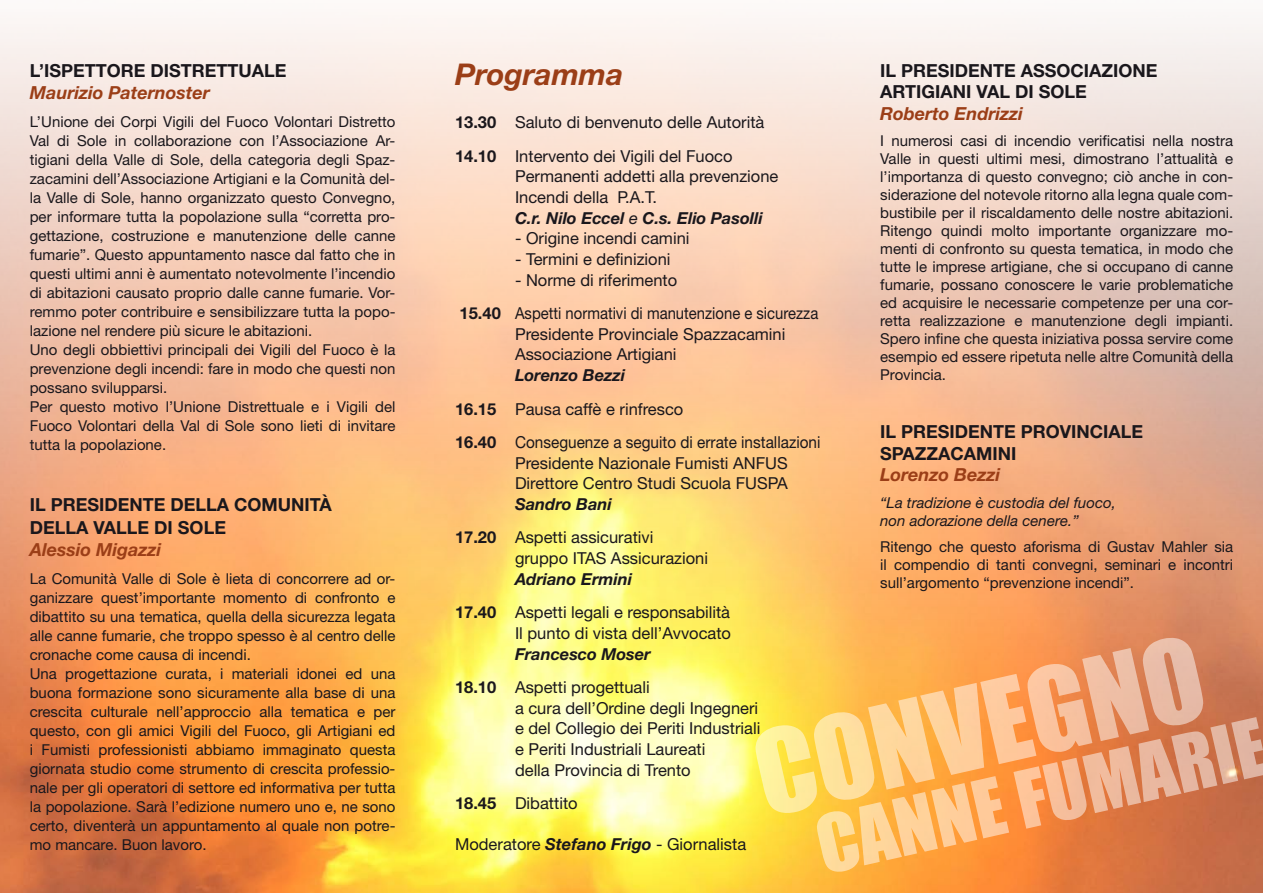
<style>
.page{position:relative;width:1263px;height:893px;background:#fff}
.page>*{position:absolute;margin:0;border:0;box-sizing:border-box;transform-origin:0 0}
.t1{font:italic 700 30px "Helvetica Neue LT Std";color:#9b3e17}
.t2{font:700 18px/22.6px "Helvetica Neue LT Std";color:#1a171c}
.t3{font:italic 700 18px "Helvetica Neue LT Std";color:#9b3e17}
.t4{font:16.5px/33.5px "Helvetica Neue LT Std";color:#1a171c}
.t5{font:15px/19px "Helvetica Neue LT Std";color:#1a171c}
.t6{font:italic 15px/18px "Helvetica Neue LT Std";color:#1a171c}
.s1{font-weight:700}
.s2{font-weight:700;font-style:italic}
.s3{font-style:italic}
</style>
<div class="page">
<img style="left:0;top:15px;width:1263px;height:878px">
<svg style="left:817px;top:717px;width:446px;height:155px;background:#e59258"></svg>
<svg style="left:755px;top:638px;width:448px;height:175px;background:#f6b871"></svg>
<p class="t2" style="left:30px;top:58px;width:258px">L’ISPETTORE DISTRETTUALE</p>
<p class="t3" style="left:30px;top:82px;width:181px">Maurizio Paternoster</p>
<p class="t5" style="left:30px;top:112px;width:367px">L’Unione dei Corpi Vigili del Fuoco Volontari Distretto Val di Sole in collaborazione con l’Associazione Ar&shy;tigiani della Valle di Sole, della categoria degli Spaz&shy;zacamini dell’Associazione Artigiani e la Comunità del&shy;la Valle di Sole, hanno organizzato questo Convegno, per informare tutta la popolazione sulla “corretta pro&shy;gettazione, costruzione e manutenzione delle canne fumarie”. Questo appuntamento nasce dal fatto che in questi ultimi anni è aumentato notevolmente l’incendio di abitazioni causato proprio dalle canne fumarie. Vor&shy;remmo poter contribuire e sensibilizzare tutta la popo&shy;lazione nel rendere più sicure le abitazioni.<br>Uno degli obbiettivi principali dei Vigili del Fuoco è la prevenzione degli incendi: fare in modo che questi non possano svilupparsi.<br>Per questo motivo l’Unione Distrettuale e i Vigili del Fuoco Volontari della Val di Sole sono lieti di invitare tutta la popolazione.</p>
<p class="t2" style="left:30px;top:493px;width:303px;text-indent:69px">IDENTE DELLA COMUNITÀ<br>DELLA VALLE DI SOLE</p>
<p class="t3" style="left:30px;top:539px;width:133px">Alessio Migazzi</p>
<p class="t5" style="left:30px;top:569px;width:367px">La Comunità Valle di Sole è lieta di concorrere ad or&shy;ganizzare quest’importante momento di confronto e dibattito su una tematica, quella della sicurezza legata alle canne fumarie, che troppo spesso è al centro delle cronache come causa di incendi.<br>Una progettazione curata, i materiali idonei ed una buona formazione sono sicuramente alla base di una crescita culturale nell’approccio alla tematica e per questo, con gli amici Vigili del Fuoco, gli Artigiani ed i Fumisti professionisti abbiamo immaginato questa giornata studio come strumento di crescita professio&shy;nale per gli operatori di settore ed informativa per tutta la popolazione. Sarà l’edizione numero uno e, ne sono certo, diventerà un appuntamento al quale non potre&shy;mo mancare. Buon lavoro.</p>
<p class="t2" style="left:30px;top:493px;width:34px">IL PRES</p>
<h1 class="t1" style="left:455px;top:56px;width:170px">Programma</h1>
<p class="t4" style="left:455px;top:105px;width:311px"><span class="s1">13.30</span> Saluto di benvenuto delle Autorità<br><span class="s1">14.10</span> Intervento dei Vigili del Fuoco</p>
<p class="t4" style="left:515px;top:166px;width:265px;line-height:20.7px">Permanenti addetti alla prevenzione<br>Incendi della P.A.T.<br><span class="s2">C.r. Nilo Eccel</span> <span class="s3">e</span> <span class="s2">C.s. Elio Pasolli</span></p>
<p class="t4" style="left:515px;top:221px;width:176px">- Origine incendi camini</p>
<p class="t4" style="left:515px;top:242px;width:157px">- Termini e definizioni</p>
<p class="t4" style="left:460px;top:263px;width:360px;text-indent:55px">- Norme di riferimento<br><span class="s1">15.40</span> Aspetti normativi di manutenzione e sicurezza</p>
<p class="t4" style="left:515px;top:323px;width:272px;line-height:20.7px">Presidente Provinciale Spazzacamini<br>Associazione Artigiani</p>
<p class="t4" style="left:455px;top:358px;width:367px;text-indent:60px"><span class="s2">Lorenzo Bezzi<br></span><span class="s1">16.15</span> Pausa caffè e rinfresco<br><span class="s1">16.40</span> Conseguenze a seguito di errate installazioni</p>
<p class="t4" style="left:515px;top:452px;width:274px;line-height:20.7px">Presidente Nazionale Fumisti ANFUS<br>Direttore Centro Studi Scuola FUSPA</p>
<p class="t4" style="left:455px;top:487px;width:200px;text-indent:60px"><span class="s2">Sandro Bani<br></span><span class="s1">17.20</span> Aspetti assicurativi</p>
<p class="t4" style="left:515px;top:541px;width:195px">gruppo ITAS Assicurazioni</p>
<p class="t4" style="left:455px;top:562px;width:277px;text-indent:60px"><span class="s2">Adriano Ermini<br></span><span class="s1">17.40</span> Aspetti legali e responsabilità</p>
<p class="t4" style="left:515px;top:616px;width:218px">Il punto di vista dell’Avvocato</p>
<p class="t4" style="left:455px;top:637px;width:197px;text-align:right"><span class="s2">Francesco Moser<br></span><span class="s1">18.10</span> Aspetti progettuali</p>
<p class="t4" style="left:515px;top:697px;width:247px;line-height:20.7px">a cura dell’Ordine degli Ingegneri e del Collegio dei Periti Industriali e Periti Industriali Laureati<br>della Provincia di Trento</p>
<p class="t4" style="left:455px;top:786px;width:124px"><span class="s1">18.45</span> Dibattito</p>
<p class="t4" style="left:455px;top:828px;width:293px">Moderatore <span class="s2">Stefano Frigo</span> - Giornalista</p>
<p class="t2" style="left:880px;top:58px;width:34px">IL PRES</p>
<p class="t2" style="left:949px;top:58px;width:85px">IDENTE ASSO</p>
<p class="t2" style="left:1071px;top:58px;width:87px">CIAZIONE</p>
<p class="t2" style="left:880px;top:80px;width:13px">ART</p>
<p class="t2" style="left:916px;top:80px;width:170px">IGIANI VAL DI SOLE</p>
<p class="t3" style="left:880px;top:102px;width:144px">Roberto Endrizzi</p>
<p class="t5" style="left:880px;top:132px;width:354px;line-height:18px;text-align:justify">I numerosi casi di incendio verificatisi nella nostra Valle in questi ultimi mesi, dimostrano l’attualità e l’importanza di questo convegno; ciò anche in con&shy;siderazione del notevole ritorno alla legna quale com&shy;bustibile per il riscaldamento delle nostre abitazioni.<br>Ritengo quindi molto importante organizzare mo&shy;menti di confronto su questa tematica, in modo che tutte le imprese artigiane, che si occupano di canne fumarie, possano conoscere le varie problematiche ed acquisire le necessarie competenze per una cor&shy;retta realizzazione e manutenzione degli impianti.<br>Spero infine che questa iniziativa possa servire come esempio ed essere ripetuta nelle altre Comunità della Provincia.</p>
<p class="t2" style="left:880px;top:420px;width:34px">IL PRES</p>
<p class="t2" style="left:949px;top:420px;width:85px">IDENTE PRO</p>
<p class="t2" style="left:1060px;top:420px;width:83px">VINCIALE</p>
<p class="t2" style="left:880px;top:441px;width:13px">SPA</p>
<p class="t2" style="left:915px;top:441px;width:103px">ZZACAMINI</p>
<p class="t3" style="left:880px;top:464px;width:122px">Lorenzo Bezzi</p>
<p class="t6" style="left:880px;top:493px;width:237px">“La tradizione è custodia del fuoco, non adorazione della cenere.”</p>
<p class="t5" style="left:880px;top:538px;width:354px;line-height:18px;text-align:justify">Ritengo che questo aforisma di Gustav Mahler sia il compendio di tanti convegni, seminari e incontri sull’argomento “prevenzione incendi”.</p>
</div>
